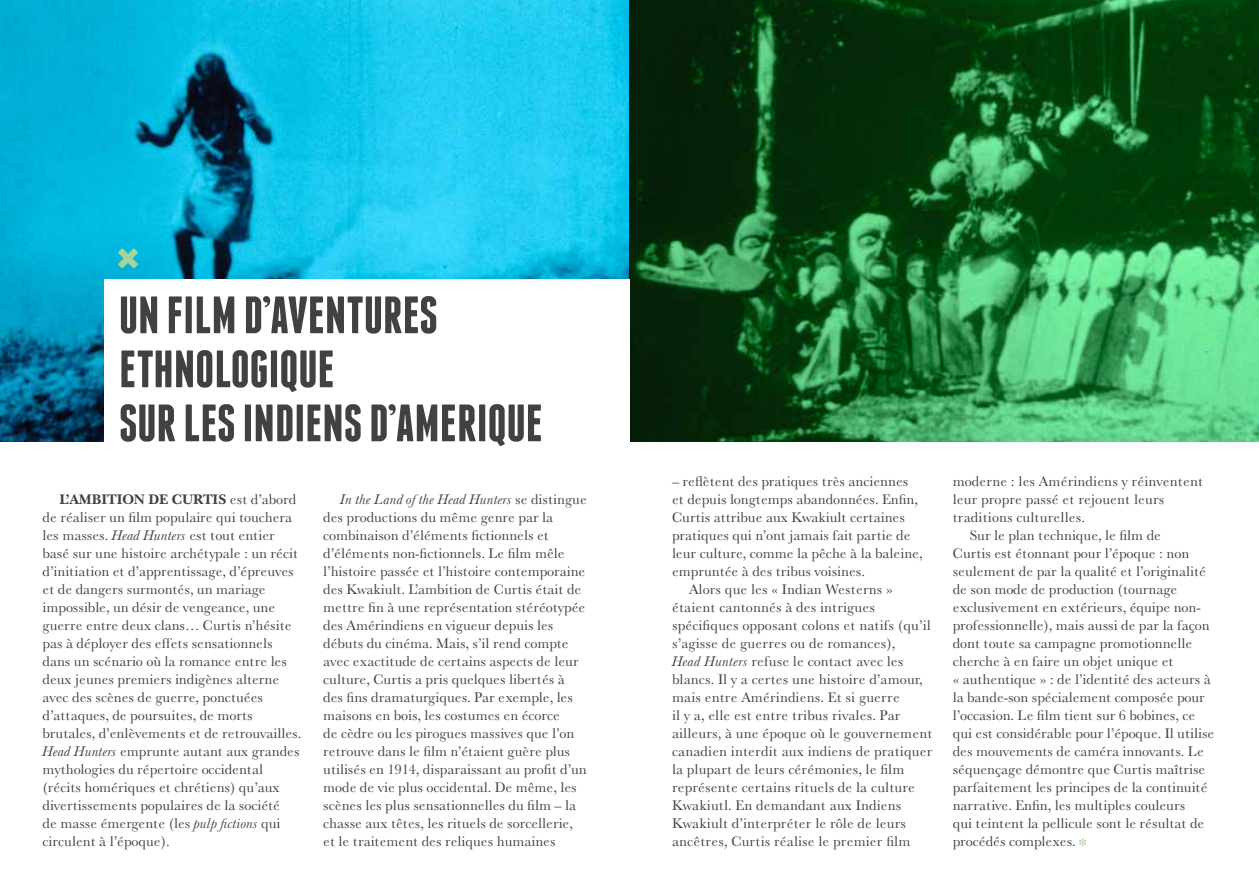
<style>
.page{position:relative;width:1259px;height:893px;background:#fff}
.page>*{position:absolute;margin:0;border:0;box-sizing:border-box;transform-origin:0 0}
.t1{font:700 60px "Franchise";color:#a5d49a}
.t2{font:700 52.5px/54px "Franchise";color:#414042}
.t3{font:14.4px/18px "Baskerville No 2 BT";letter-spacing:-.01em;color:#414042}
.s1{font-weight:700}
.s2{font-style:italic}
</style>
<div class="page">
<img style="left:0;top:0;width:1259px;height:441px">
<svg style="left:1079px;top:838px;width:7px;height:8px"></svg>
<div style="left:104px;top:279px;width:525px;height:189px;background:#fff"></div>
<h1 class="t1" style="left:117px;top:231px;width:23px">×</h1>
<h2 class="t2" style="left:119px;top:288px;width:425px">UN FILM D’AVENTURES<br>ETHNOLOGIQUE<br>SUR LES INDIENS D’AMERIQUE</h2>
<p class="t3" style="left:43px;top:490px;width:260px;text-indent:17px"><span class="s1">L’AMBITION DE CURTIS</span> est d’abord de réaliser un film populaire qui touchera les masses. <span class="s2">Head Hunters</span> est tout entier basé sur une histoire archétypale : un récit d’initiation et d’apprentissage, d’épreuves et de dangers surmontés, un mariage impossible, un désir de vengeance, une guerre entre deux clans… Curtis n’hésite pas à déployer des effets sensationnels dans un scénario où la romance entre les deux jeunes premiers indigènes alterne avec des scènes de guerre, ponctuées d’attaques, de poursuites, de morts brutales, d’enlèvements et de retrouvailles.<br><span class="s2">Head Hunters</span> emprunte autant aux grandes mythologies du répertoire occidental (récits homériques et chrétiens) qu’aux divertissements populaires de la société<br>de masse émergente (les <span class="s2">pulp fictions</span> qui circulent à l’époque).</p>
<p class="t3" style="left:323px;top:490px;width:265px;text-indent:17px"><span class="s2">In the Land of the Head Hunters</span> se distingue des productions du même genre par la combinaison d’éléments fictionnels et d’éléments non-fictionnels. Le film mêle l’histoire passée et l’histoire contemporaine des Kwakiult. L’ambition de Curtis était de mettre fin à une représentation stéréotypée des Amérindiens en vigueur depuis les débuts du cinéma. Mais, s’il rend compte avec exactitude de certains aspects de leur culture, Curtis a pris quelques libertés à des fins dramaturgiques. Par exemple, les maisons en bois, les costumes en écorce<br>de cèdre ou les pirogues massives que l’on retrouve dans le film n’étaient guère plus utilisés en 1914, disparaissant au profit d’un mode de vie plus occidental. De même, les scènes les plus sensationnelles du film – la chasse aux têtes, les rituels de sorcellerie, et le traitement des reliques humaines</p>
<p class="t3" style="left:672px;top:472px;width:238px">– reflètent des pratiques très anciennes</p>
<p class="t3" style="left:672px;top:490px;width:247px">et depuis longtemps abandonnées. Enfin,</p>
<p class="t3" style="left:672px;top:508px;width:234px">Curtis attribue aux Kwakiult certaines</p>
<p class="t3" style="left:672px;top:526px;width:240px">pratiques qui n’ont jamais fait partie de</p>
<p class="t3" style="left:672px;top:544px;width:252px">leur culture, comme la pêche à la baleine,</p>
<p class="t3" style="left:672px;top:562px;width:195px">empruntée à des tribus voisines.</p>
<p class="t3" style="left:689px;top:580px;width:205px">Alors que les « Indian Westerns »</p>
<p class="t3" style="left:672px;top:598px;width:205px">étaient cantonnés à des intrigues</p>
<p class="t3" style="left:672px;top:616px;width:260px">spécifiques opposant colons et natifs (qu’il</p>
<p class="t3" style="left:672px;top:634px;width:225px">s’agisse de guerres ou de romances),</p>
<p class="t3" style="left:672px;top:652px;width:233px"><span class="s2">Head Hunters</span> refuse le contact avec les</p>
<p class="t3" style="left:672px;top:670px;width:252px">blancs. Il y a certes une histoire d’amour,</p>
<p class="t3" style="left:672px;top:688px;width:229px">mais entre Amérindiens. Et si guerre</p>
<p class="t3" style="left:672px;top:706px;width:230px">il y a, elle est entre tribus rivales. Par</p>
<p class="t3" style="left:672px;top:724px;width:262px">ailleurs, à une époque où le gouvernement</p>
<p class="t3" style="left:672px;top:742px;width:262px">canadien interdit aux indiens de pratiquer</p>
<p class="t3" style="left:672px;top:760px;width:234px">la plupart de leurs cérémonies, le film</p>
<p class="t3" style="left:672px;top:778px;width:245px">représente certains rituels de la culture</p>
<p class="t3" style="left:672px;top:796px;width:231px">Kwakiutl. En demandant aux Indiens</p>
<p class="t3" style="left:672px;top:814px;width:236px">Kwakiult d’interpréter le rôle de leurs</p>
<p class="t3" style="left:672px;top:832px;width:240px">ancêtres, Curtis réalise le premier film</p>
<p class="t3" style="left:952px;top:472px;width:252px">moderne : les Amérindiens y réinventent</p>
<p class="t3" style="left:952px;top:490px;width:213px">leur propre passé et rejouent leurs</p>
<p class="t3" style="left:952px;top:508px;width:134px">traditions culturelles.</p>
<p class="t3" style="left:969px;top:526px;width:193px">Sur le plan technique, le film de</p>
<p class="t3" style="left:952px;top:544px;width:238px">Curtis est étonnant pour l’époque : non</p>
<p class="t3" style="left:952px;top:562px;width:255px">seulement de par la qualité et l’originalité</p>
<p class="t3" style="left:952px;top:580px;width:226px">de son mode de production (tournage</p>
<p class="t3" style="left:952px;top:598px;width:249px">exclusivement en extérieurs, équipe non-</p>
<p class="t3" style="left:952px;top:616px;width:258px">professionnelle), mais aussi de par la façon</p>
<p class="t3" style="left:952px;top:634px;width:241px">dont toute sa campagne promotionnelle</p>
<p class="t3" style="left:952px;top:652px;width:222px">cherche à en faire un objet unique et</p>
<p class="t3" style="left:952px;top:670px;width:260px">« authentique » : de l’identité des acteurs à</p>
<p class="t3" style="left:952px;top:688px;width:254px">la bande-son spécialement composée pour</p>
<p class="t3" style="left:952px;top:706px;width:244px">l’occasion. Le film tient sur 6 bobines, ce</p>
<p class="t3" style="left:952px;top:724px;width:263px">qui est considérable pour l’époque. Il utilise</p>
<p class="t3" style="left:952px;top:742px;width:253px">des mouvements de caméra innovants. Le</p>
<p class="t3" style="left:952px;top:760px;width:254px">séquençage démontre que Curtis maîtrise</p>
<p class="t3" style="left:952px;top:778px;width:256px">parfaitement les principes de la continuité</p>
<p class="t3" style="left:952px;top:796px;width:234px">narrative. Enfin, les multiples couleurs</p>
<p class="t3" style="left:952px;top:814px;width:253px">qui teintent la pellicule sont le résultat de</p>
<p class="t3" style="left:952px;top:832px;width:125px">procédés complexes.</p>
</div>
